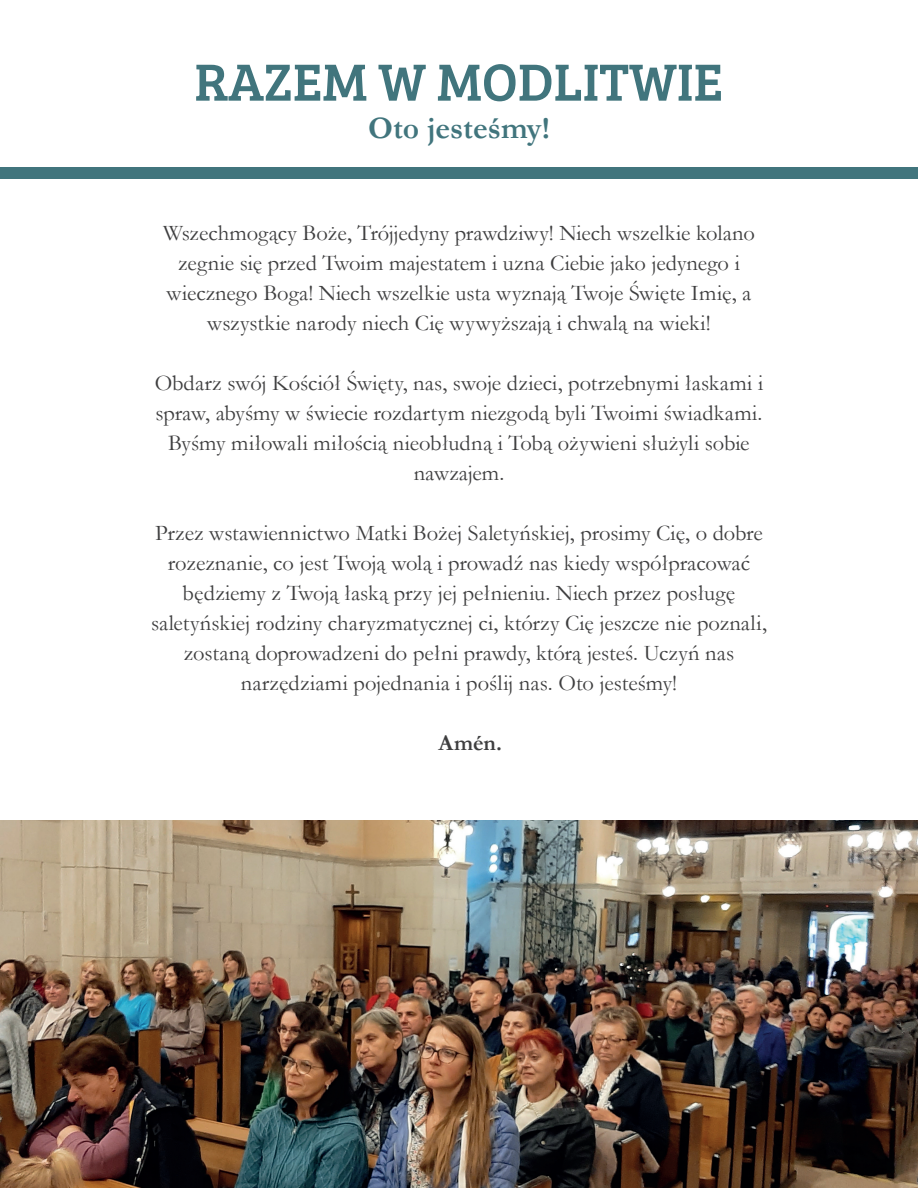
<style>
.page{position:relative;width:918px;height:1188px;background:#fff}
.page>*{position:absolute;margin:0;border:0;box-sizing:border-box;transform-origin:0 0}
.t1{font:54px "Bree Serif";color:#41757d}
.t2{font:700 31.5px "Garamond";color:#41757d}
.t3{font:22.5px/30px "Garamond";color:#3e3e3f;text-align:center}
.t4{font:700 22.5px "Garamond";color:#3e3e3f}
</style>
<div class="page">
<div style="left:0;top:167px;width:918px;height:12px;background:#41757d"></div>
<img style="left:0;top:821px;width:918px;height:367px">
<h1 class="t1" style="left:194px;top:43px;width:530px">RAZEM W MODLITWIE</h1>
<h2 class="t2" style="left:368px;top:107px;width:183px">Oto jesteśmy!</h2>
<p class="t3" style="left:163px;top:217px;width:593px">Wszechmogący Boże, Trójjedyny prawdziwy! Niech wszelkie kolano zegnie się przed Twoim majestatem i uzna Ciebie jako jedynego i wiecznego Boga! Niech wszelkie usta wyznają Twoje Święte Imię, a wszystkie narody niech Cię wywyższają i chwalą na wieki!</p>
<p class="t3" style="left:155px;top:367px;width:610px">Obdarz swój Kościół Święty, nas, swoje dzieci, potrzebnymi łaskami i spraw, abyśmy w świecie rozdartym niezgodą byli Twoimi świadkami.<br>Byśmy miłowali miłością nieobłudną i Tobą ożywieni służyli sobie nawzajem.</p>
<p class="t3" style="left:151px;top:517px;width:617px">Przez wstawiennictwo Matki Bożej Saletyńskiej, prosimy Cię, o dobre rozeznanie, co jest Twoją wolą i prowadź nas kiedy współpracować będziemy z Twoją łaską przy jej pełnieniu. Niech przez posługę saletyńskiej rodziny charyzmatycznej ci, którzy Cię jeszcze nie poznali, zostaną doprowadzeni do pełni prawdy, którą jesteś. Uczyń nas narzędziami pojednania i poślij nas. Oto jesteśmy!</p>
<p class="t4" style="left:439px;top:728px;width:65px">Amén.</p>
</div>
